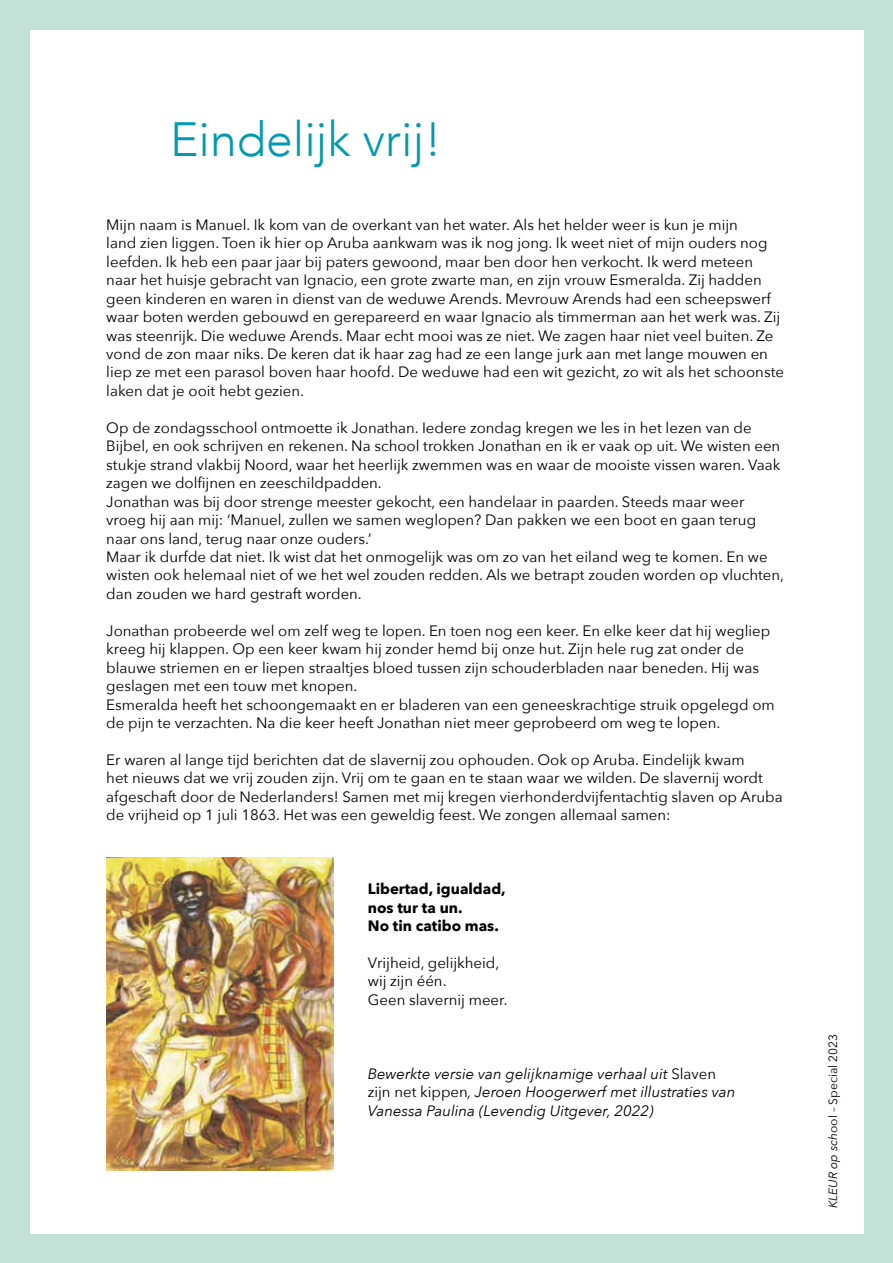
<style>
.page{position:relative;width:893px;height:1263px;background:#c2e2d8}
.page>*{position:absolute;margin:0;border:0;box-sizing:border-box;transform-origin:0 0}
.t1{font:300 48px "Avenir";color:#009ab1}
.t2{font:15px/18.5px "Avenir Next";color:#000}
.t3{font:italic 15px/18.5px "Avenir Next";color:#000}
.t4{font:700 15px/18.5px "Avenir Next";color:#000}
.t5{font:12px "Avenir Next";color:#000}
.s1{font-style:normal}
.s2{font-style:italic}
</style>
<div class="page">
<div style="left:30px;top:30px;width:833px;height:1203px;background:#fff"></div>
<img style="left:106px;top:858px;width:228px;height:313px">
<h1 class="t1" style="left:170px;top:111px;width:273px">Eindelijk vrij!</h1>
<p class="t2" style="left:106px;top:215px;width:679px">Mijn naam is Manuel. Ik kom van de overkant van het water. Als het helder weer is kun je mijn<br>land zien liggen. Toen ik hier op Aruba aankwam was ik nog jong. Ik weet niet of mijn ouders nog leefden. Ik heb een paar jaar bij paters gewoond, maar ben door hen verkocht. Ik werd meteen naar het huisje gebracht van Ignacio, een grote zwarte man, en zijn vrouw Esmeralda. Zij hadden geen kinderen en waren in dienst van de weduwe Arends. Mevrouw Arends had een scheepswerf waar boten werden gebouwd en gerepareerd en waar Ignacio als timmerman aan het werk was. Zij was steenrijk. Die weduwe Arends. Maar echt mooi was ze niet. We zagen haar niet veel buiten. Ze vond de zon maar niks. De keren dat ik haar zag had ze een lange jurk aan met lange mouwen en liep ze met een parasol boven haar hoofd. De weduwe had een wit gezicht, zo wit als het schoonste laken dat je ooit hebt gezien.</p>
<p class="t2" style="left:106px;top:418px;width:679px">Op de zondagsschool ontmoette ik Jonathan. Iedere zondag kregen we les in het lezen van de Bijbel, en ook schrijven en rekenen. Na school trokken Jonathan en ik er vaak op uit. We wisten een stukje strand vlakbij Noord, waar het heerlijk zwemmen was en waar de mooiste vissen waren. Vaak zagen we dolfijnen en zeeschildpadden.<br>Jonathan was bij door strenge meester gekocht, een handelaar in paarden. Steeds maar weer vroeg hij aan mij: ‘Manuel, zullen we samen weglopen? Dan pakken we een boot en gaan terug naar ons land, terug naar onze ouders.’<br>Maar ik durfde dat niet. Ik wist dat het onmogelijk was om zo van het eiland weg te komen. En we wisten ook helemaal niet of we het wel zouden redden. Als we betrapt zouden worden op vluchten, dan zouden we hard gestraft worden.</p>
<p class="t2" style="left:106px;top:621px;width:670px">Jonathan probeerde wel om zelf weg te lopen. En toen nog een keer. En elke keer dat hij wegliep kreeg hij klappen. Op een keer kwam hij zonder hemd bij onze hut. Zijn hele rug zat onder de blauwe striemen en er liepen straaltjes bloed tussen zijn schouderbladen naar beneden. Hij was geslagen met een touw met knopen.<br>Esmeralda heeft het schoongemaakt en er bladeren van een geneeskrachtige struik opgelegd om de pijn te verzachten. Na die keer heeft Jonathan niet meer geprobeerd om weg te lopen.</p>
<p class="t2" style="left:106px;top:750px;width:678px">Er waren al lange tijd berichten dat de slavernij zou ophouden. Ook op Aruba. Eindelijk kwam<br>het nieuws dat we vrij zouden zijn. Vrij om te gaan en te staan waar we wilden. De slavernij wordt afgeschaft door de Nederlanders! Samen met mij kregen vierhonderdvijfentachtig slaven op Aruba de vrijheid op 1 juli 1863. Het was een geweldig feest. We zongen allemaal samen:</p>
<p class="t4" style="left:368px;top:879px;width:139px">Libertad, igualdad, nos tur ta un.<br>No tin catibo mas.</p>
<p class="t2" style="left:368px;top:953px;width:141px">Vrijheid, gelijkheid, wij zijn één.<br>Geen slavernij meer.</p>
<p class="t3" style="left:368px;top:1063px;width:369px">Bewerkte versie van gelijknamige verhaal uit <span class="s1">Slaven zijn net kippen</span>, Jeroen Hoogerwerf met illustraties van<br>Vanessa Paulina (Levendig Uitgever, 2022)</p>
<p class="t5" style="left:823px;top:1208px;width:175px;rotate:-90deg"><span class="s2">KLEUR op sch</span>ool – Special 2023</p>
</div>
